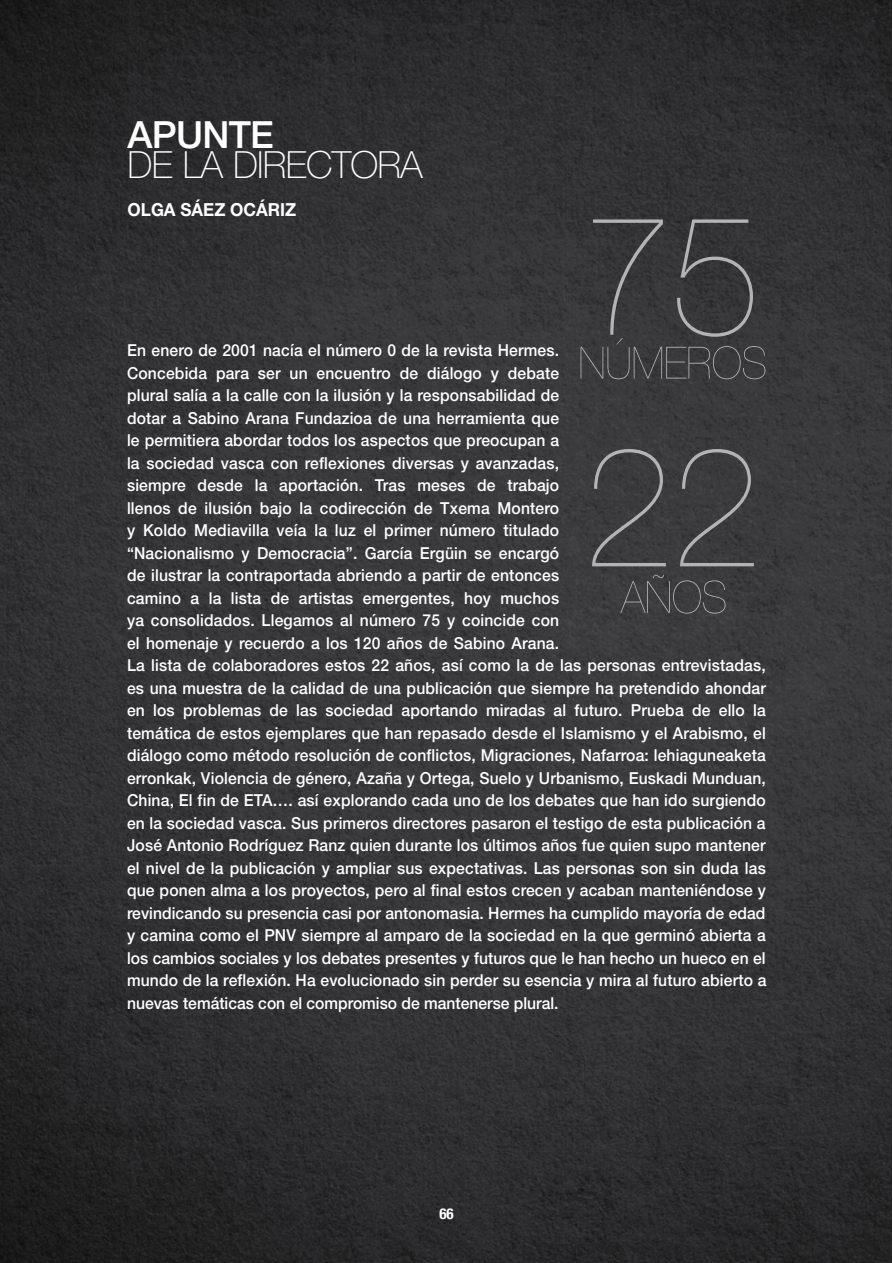
<style>
.page{position:relative;width:893px;height:1263px;background:#fff}
.page>*{position:absolute;margin:0;border:0;box-sizing:border-box;transform-origin:0 0}
.t1{font:100 37.5px "Helvetica Neue LT Std";letter-spacing:-.02em;color:#fff}
.t2{font:500 37.5px "Helvetica Neue LT Std";letter-spacing:-.02em;color:#fff}
.t3{font:700 18px "Helvetica Neue LT Std";color:#fff;scale:.95 1}
.t4{font:500 16.5px/22.5px "Helvetica Neue LT Std";letter-spacing:.01em;color:#fff;scale:.95 1}
.t5{font:700 condensed 15px "Helvetica Neue LT Std";color:#fff}
</style>
<div class="page">
<img style="left:0;top:0;width:891px;height:1263px">
<svg style="left:620px;top:575px;width:105px;height:39px;background:#454547"></svg>
<svg style="left:592px;top:449px;width:162px;height:117px;background:#464648"></svg>
<svg style="left:580px;top:219px;width:185px;height:160px;background:#403f41"></svg>
<h1 class="t2" style="left:128px;top:113px;width:148px">APUNTE</h1>
<h1 class="t1" style="left:128px;top:144px;width:296px">DE LA DIRECTORA</h1>
<p class="t3" style="left:128px;top:198px;width:179px">OLGA SÁEZ OCÁRIZ</p>
<p class="t4" style="left:127px;top:339px;width:674px">En enero de 2001 nacía el número 0 de la revista Hermes.<br>Concebida para ser un encuentro de diálogo y debate<br>plural salía a la calle con la ilusión y la responsabilidad de<br>dotar a Sabino Arana Fundazioa de una herramienta que<br>le permitiera abordar todos los aspectos que preocupan a<br>la sociedad vasca con reflexiones diversas y avanzadas,<br>siempre desde la aportación. Tras meses de trabajo<br>llenos de ilusión bajo la codirección de Txema Montero<br>y Koldo Mediavilla veía la luz el primer número titulado<br>“Nacionalismo y Democracia”. García Ergüin se encargó<br>de ilustrar la contraportada abriendo a partir de entonces<br>camino a la lista de artistas emergentes, hoy muchos<br>ya consolidados. Llegamos al número 75 y coincide con<br>el homenaje y recuerdo a los 120 años de Sabino Arana.<br>La lista de colaboradores estos 22 años, así como la de las personas entrevistadas, es una muestra de la calidad de una publicación que siempre ha pretendido ahondar en los problemas de las sociedad aportando miradas al futuro. Prueba de ello la temática de estos ejemplares que han repasado desde el Islamismo y el Arabismo, el diálogo como método resolución de conflictos, Migraciones, Nafarroa: lehiaguneaketa erronkak, Violencia de género, Azaña y Ortega, Suelo y Urbanismo, Euskadi Munduan, China, El fin de ETA…. así explorando cada uno de los debates que han ido surgiendo en la sociedad vasca. Sus primeros directores pasaron el testigo de esta publicación a José Antonio Rodríguez Ranz quien durante los últimos años fue quien supo mantener el nivel de la publicación y ampliar sus expectativas. Las personas son sin duda las que ponen alma a los proyectos, pero al final estos crecen y acaban manteniéndose y revindicando su presencia casi por antonomasia. Hermes ha cumplido mayoría de edad y camina como el PNV siempre al amparo de la sociedad en la que germinó abierta a los cambios sociales y los debates presentes y futuros que le han hecho un hueco en el mundo de la reflexión. Ha evolucionado sin perder su esencia y mira al futuro abierto a nuevas temáticas con el compromiso de mantenerse plural.</p>
<p class="t5" style="left:439px;top:1205px;width:16px">66</p>
</div>
